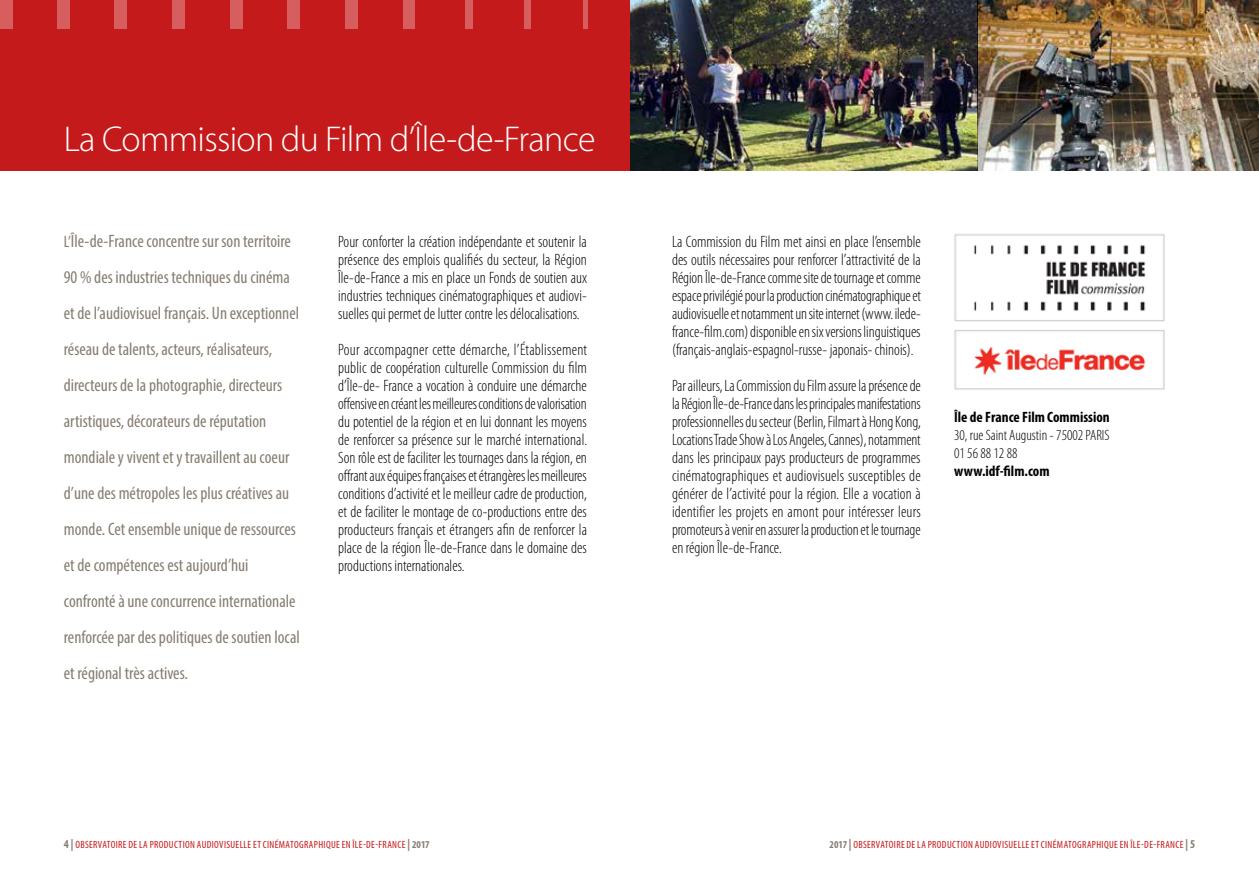
<style>
.page{position:relative;width:1259px;height:893px;background:#fff}
.page>*{position:absolute;margin:0;border:0;box-sizing:border-box;transform-origin:0 0}
.t1{font:300 36px "Myriad Pro";letter-spacing:-.02em;color:#fff}
.t2{font:condensed 18px/36px "Myriad Pro";color:#867d71}
.t3{font:300 condensed 16.5px/18px "Myriad Pro";color:#000;text-align:justify}
.t4{font:700 condensed 15px "Myriad Pro";color:#000}
.t5{font:300 condensed 15px/18px "Myriad Pro";color:#000}
.t6{font:condensed 10.5px "Myriad Pro";letter-spacing:.035em;color:#c51a1b}
.s1{font-size:16.5px}
.s2{font-weight:700;font-size:12px;color:#867d71}
.s3{font-weight:700;color:#867d71}
</style>
<div class="page">
<img style="left:954px;top:233px;width:211px;height:157px">
<img style="left:629px;top:0;width:630px;height:170px">
<div style="left:0;top:0;width:629px;height:170px;background:#c51a1b"></div>
<div style="left:0;top:0;width:13px;height:29px;background:#d65e5e"></div>
<div style="left:57px;top:0;width:13px;height:29px;background:#d65e5e"></div>
<div style="left:115px;top:0;width:12px;height:29px;background:#d65e5e"></div>
<div style="left:172px;top:0;width:13px;height:29px;background:#d65e5e"></div>
<div style="left:230px;top:0;width:12px;height:29px;background:#d65e5e"></div>
<div style="left:287px;top:0;width:13px;height:29px;background:#d65e5e"></div>
<div style="left:345px;top:0;width:13px;height:29px;background:#d65e5e"></div>
<div style="left:403px;top:0;width:12px;height:29px;background:#d65e5e"></div>
<div style="left:465px;top:0;width:8px;height:29px;background:#d65e5e"></div>
<div style="left:524px;top:0;width:6px;height:29px;background:#d65e5e"></div>
<div style="left:583px;top:0;width:5px;height:29px;background:#d65e5e"></div>
<h1 class="t1" style="left:64px;top:119px;width:533px">La Commission du Film d’Île-de-France</h1>
<p class="t2" style="left:64px;top:223px;width:237px"><span class="s1">L’</span>Île-de-France concentre sur son territoire 90 % des industries techniques du cinéma et de l’audiovisuel français. Un exceptionnel réseau de talents, acteurs, réalisateurs, directeurs de la photographie, directeurs artistiques, décorateurs de réputation mondiale y vivent et y travaillent au coeur d’une des métropoles les plus créatives au monde. Cet ensemble unique de ressources et de compétences est aujourd’hui confronté à une concurrence internationale renforcée par des politiques de soutien local et régional très actives.</p>
<p class="t3" style="left:338px;top:233px;width:250px">Pour conforter la création indépendante et soutenir la présence des emplois qualifiés du secteur, la Région Île-de-France a mis en place un Fonds de soutien aux industries techniques cinématographiques et audiovi&shy;suelles qui permet de lutter contre les délocalisations.</p>
<p class="t3" style="left:338px;top:341px;width:250px">Pour accompagner cette démarche, l’Établissement public de coopération culturelle Commission du film d’Île-de- France a vocation à conduire une démarche offensive en créant les meilleures conditions de valorisation du potentiel de la région et en lui donnant les moyens de renforcer sa présence sur le marché international.<br>Son rôle est de faciliter les tournages dans la région, en offrant aux équipes françaises et étrangères les meilleures conditions d’activité et le meilleur cadre de production, et de faciliter le montage de co-productions entre des producteurs français et étrangers afin de renforcer la place de la région Île-de-France dans le domaine des productions internationales.</p>
<p class="t3" style="left:672px;top:233px;width:250px">La Commission du Film met ainsi en place l’ensemble des outils nécessaires pour renforcer l’attractivité de la Région Île-de-France comme site de tournage et comme espace privilégié pour la production cinématographique et audiovisuelle et notamment un site internet (www. ilede&shy;france-film.com) disponible en six versions linguistiques (français-anglais-espagnol-russe- japonais- chinois).</p>
<p class="t3" style="left:672px;top:377px;width:250px">Par ailleurs, La Commission du Film assure la présence de la Région Île-de-France dans les principales manifestations professionnelles du secteur (Berlin, Filmart à Hong Kong, Locations Trade Show à Los Angeles, Cannes), notamment dans les principaux pays producteurs de programmes cinématographiques et audiovisuels susceptibles de générer de l’activité pour la région. Elle a vocation à identifier les projets en amont pour intéresser leurs promoteurs à venir en assurer la production et le tournage en région Île-de-France.</p>
<p class="t4" style="left:954px;top:408px;width:157px">Île de France Film Commission</p>
<p class="t5" style="left:954px;top:427px;width:157px">30, rue Saint Augustin - 75002 PARIS<br>01 56 88 12 88</p>
<p class="t4" style="left:954px;top:462px;width:97px">www.idf-film.com</p>
<p class="t6" style="left:64px;top:838px;width:367px"><span class="s2">4 |</span> OBSERVATOIRE DE LA PRODUCTION AUDIOVISUELLE ET CINÉMATOGRAPHIQUE EN ÎLE-DE-FRANCE <span class="s2">|</span> <span class="s3">2017</span></p>
<p class="t6" style="left:829px;top:838px;width:367px"><span class="s3">2017</span> <span class="s2">|</span> OBSERVATOIRE DE LA PRODUCTION AUDIOVISUELLE ET CINÉMATOGRAPHIQUE EN ÎLE-DE-FRANCE <span class="s2">| 5</span></p>
</div>
